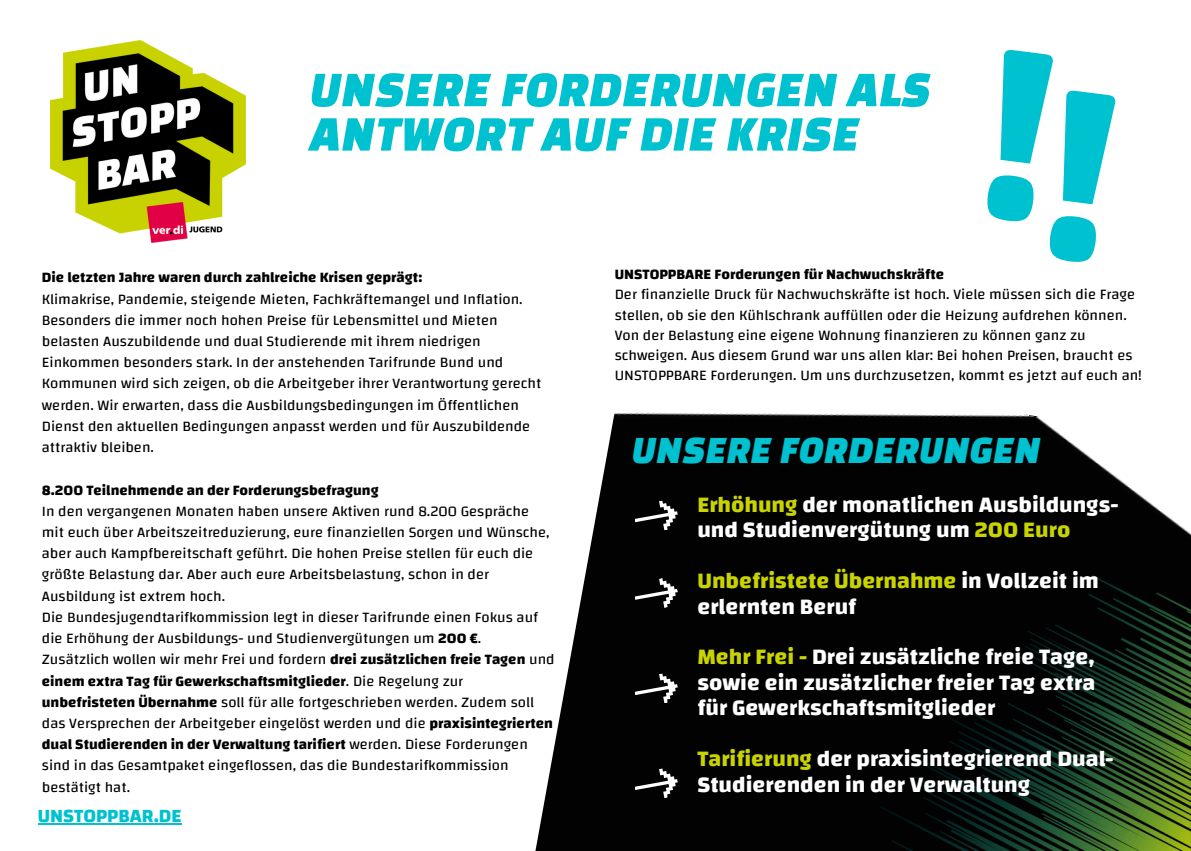
<style>
.page{position:relative;width:1191px;height:851px;background:#fff}
.page>*{position:absolute;margin:0;border:0;box-sizing:border-box;transform-origin:0 0}
.t1{font:italic 51.6px/44.4px "Changa One";color:#00c1cf}
.t2{font:italic 40px "Changa One";color:#00c1cf}
.t3{font:700 23px/25.4px "Changa";color:#fff}
.t4{font:700 19.4px "Changa";color:#00c1cf}
.t5{font:14.8px/21.2px "Changa";color:#000}
.t6{font:700 14.8px "Changa";color:#000}
.s1{font-weight:700}
.s2{color:#c9d300}
</style>
<div class="page">
<img style="left:535px;top:413px;width:656px;height:437px">
<img style="left:880px;top:575px;width:311px;height:275px">
<img style="left:51px;top:40px;width:195px;height:203px">
<svg style="left:632px;top:498px;width:48px;height:37px;background:#2c2c2c"></svg>
<svg style="left:632px;top:765px;width:48px;height:38px;background:#2b2b2b"></svg>
<svg style="left:632px;top:671px;width:48px;height:37px;background:#2c2c2c"></svg>
<svg style="left:632px;top:575px;width:48px;height:38px;background:#2b2b2b"></svg>
<hr style="left:38px;top:823px;width:144px;height:1px;background:#00c1cf">
<h1 class="t1" style="left:310px;top:66px;width:623px">UNSERE FORDERUNGEN ALS<br>ANTWORT AUF DIE KRISE</h1>
<p class="t6" style="left:42px;top:268px;width:382px">Die letzten Jahre waren durch zahlreiche Krisen geprägt:</p>
<p class="t5" style="left:42px;top:288px;width:501px">Klimakrise, Pandemie, steigende Mieten, Fachkräftemangel und Inflation.<br>Besonders die immer noch hohen Preise für Lebensmittel und Mieten belasten Auszubildende und dual Studierende mit ihrem niedrigen Einkommen besonders stark. In der anstehenden Tarifrunde Bund und Kommunen wird sich zeigen, ob die Arbeitgeber ihrer Verantwortung gerecht werden. Wir erwarten, dass die Ausbildungsbedingungen im Öffentlichen Dienst den aktuellen Bedingungen anpasst werden und für Auszubildende attraktiv bleiben.</p>
<p class="t6" style="left:42px;top:480px;width:338px">8.200 Teilnehmende an der Forderungsbefragung</p>
<p class="t5" style="left:42px;top:500px;width:509px">In den vergangenen Monaten haben unsere Aktiven rund 8.200 Gespräche mit euch über Arbeitszeitreduzierung, eure finanziellen Sorgen und Wünsche, aber auch Kampfbereitschaft geführt. Die hohen Preise stellen für euch die größte Belastung dar. Aber auch eure Arbeitsbelastung, schon in der Ausbildung ist extrem hoch.</p>
<h2 class="t5" style="left:42px;top:606px;width:514px">Die Bundesjugendtarifkommission legt in dieser Tarifrunde einen Fokus auf die Erhöhung der Ausbildungs- und Studienvergütungen um <span class="s1">200 €</span>.<br>Zusätzlich wollen wir mehr Frei und fordern <span class="s1">drei zusätzlichen freie Tagen</span> und <span class="s1">einem extra Tag für Gewerkschaftsmitglieder</span>. Die Regelung zur <span class="s1">unbefristeten Übernahme</span> soll für alle fortgeschrieben werden. Zudem soll das Versprechen der Arbeitgeber eingelöst werden und die <span class="s1">praxisintegrierten dual Studierenden in der Verwaltung tarifiert</span> werden. Diese Forderungen sind in das Gesamtpaket eingeflossen, das die Bundestarifkommission bestätigt hat.</h2>
<p class="t4" style="left:38px;top:803px;width:145px">UNSTOPPBAR.DE</p>
<p class="t6" style="left:615px;top:265px;width:331px">UNSTOPPBARE Forderungen für Nachwuchskräfte</p>
<p class="t5" style="left:615px;top:284px;width:529px;line-height:20.2px">Der finanzielle Druck für Nachwuchskräfte ist hoch. Viele müssen sich die Frage stellen, ob sie den Kühlschrank auffüllen oder die Heizung aufdrehen können.<br>Von der Belastung eine eigene Wohnung finanzieren zu können ganz zu schweigen. Aus diesem Grund war uns allen klar: Bei hohen Preisen, braucht es UNSTOPPBARE Forderungen. Um uns durchzusetzen, kommt es jetzt auf euch an!</p>
<p class="t2" style="left:632px;top:427px;width:410px">UNSERE FORDERUNGEN</p>
<p class="t3" style="left:697px;top:491px;width:423px"><span class="s2">Erhöhung</span> der monatlichen Ausbildungs&shy;und Studienvergütung um <span class="s2">200 Euro</span></p>
<p class="t3" style="left:697px;top:567px;width:403px"><span class="s2">Unbefristete Übernahme</span> in Vollzeit im erlernten Beruf</p>
<p class="t3" style="left:697px;top:643px;width:399px;text-align:justify"><span class="s2">Mehr Frei -</span> Drei zusätzliche freie Tage, sowie ein zusätzlicher freier Tag extra für Gewerkschaftsmitglieder</p>
<p class="t3" style="left:697px;top:745px;width:418px"><span class="s2">Tarifierung</span> der praxisintegrierend Dual-<br>Studierenden in der Verwaltung</p>
</div>
